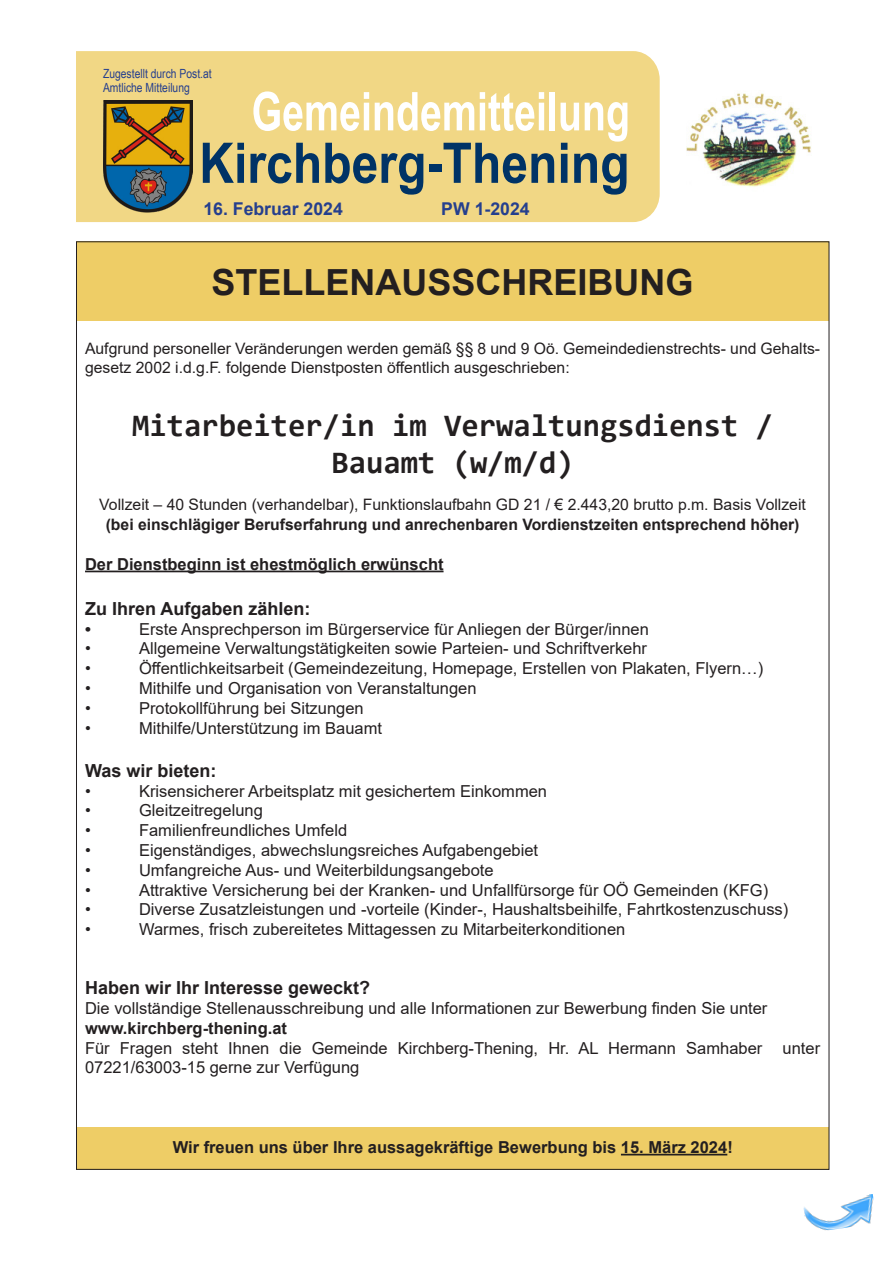
<style>
.page{position:relative;width:893px;height:1263px;background:#fff}
.page>*{position:absolute;margin:0;border:0;box-sizing:border-box;transform-origin:0 0}
.t1{font:700 36px "Arial";color:#231f20}
.t2{font:700 31.5px/37.8px "Consolas";color:#231f20;text-align:center}
.t3{font:700 18px "Arial";color:#231f20}
.t4{font:700 17.7px "Arial";color:#253f8e}
.t5{font:16.5px/19.8px "Arial";color:#231f20}
.t6{font:700 16.5px "Arial";color:#231f20}
.t7{font:15.75px/18.9px "Arial";color:#231f20}
.t8{font:700 15.75px "Arial";color:#231f20}
.t9{font:12.6px/14.1px "Arial Narrow";color:#253f8e}
</style>
<div class="page">
<div style="left:77px;top:51px;width:583px;height:171px;background:#f1d785"></div>
<img style="left:686px;top:93px;width:125px;height:94px">
<svg style="left:203px;top:143px;width:41px;height:40px;background:#6e7d74"></svg>
<svg style="left:250px;top:143px;width:69px;height:40px;background:#8e9378"></svg>
<svg style="left:325px;top:143px;width:51px;height:40px;background:#7b8775"></svg>
<svg style="left:382px;top:153px;width:41px;height:42px;background:#768375"></svg>
<div style="left:429px;top:164px;width:13px;height:8px;background:#036"></div>
<svg style="left:444px;top:143px;width:110px;height:40px;background:#8f9478"></svg>
<svg style="left:561px;top:143px;width:6px;height:40px"></svg>
<svg style="left:574px;top:153px;width:52px;height:42px;background:#7b8775"></svg>
<svg style="left:253px;top:92px;width:116px;height:39px"></svg>
<svg style="left:375px;top:92px;width:99px;height:39px"></svg>
<svg style="left:480px;top:92px;width:64px;height:39px"></svg>
<div style="left:550px;top:92px;width:5px;height:38px;background:#fff"></div>
<svg style="left:560px;top:103px;width:19px;height:28px"></svg>
<svg style="left:585px;top:102px;width:42px;height:40px"></svg>
<img style="left:103px;top:101px;width:89px;height:111px">
<img style="left:803px;top:1194px;width:71px;height:37px">
<div style="left:77px;top:1127px;width:752px;height:42px;background:#eecd66"></div>
<div style="left:76px;top:242px;width:753px;height:79px;background:#eecd66"></div>
<hr style="left:85px;top:571px;width:359px;height:1px;background:#231f20">
<hr style="left:621px;top:1154px;width:106px;height:1px;background:#231f20">
<p class="t9" style="left:103px;top:66px;width:110px">Zugestellt durch Post.at<br>Amtliche Mitteilung</p>
<p class="t4" style="left:203px;top:197px;width:141px">16. Februar 2024</p>
<p class="t4" style="left:441px;top:197px;width:90px">PW 1-2024</p>
<h1 class="t1" style="left:212px;top:257px;width:484px">STELLENAUSSCHREIBUNG</h1>
<p class="t7" style="left:85px;top:339px;width:737px">Aufgrund personeller Veränderungen werden gemäß §§ 8 und 9 Oö. Gemeindedienstrechts- und Gehalts&shy;gesetz 2002 i.d.g.F. folgende Dienstposten öffentlich ausgeschrieben:</p>
<h2 class="t2" style="left:132px;top:406px;width:643px">Mitarbeiter/in im Verwaltungsdienst /<br>Bauamt (w/m/d)</h2>
<p class="t7" style="left:99px;top:495px;width:708px">Vollzeit – 40 Stunden (verhandelbar), Funktionslaufbahn GD 21 / € 2.443,20 brutto p.m. Basis Vollzeit</p>
<p class="t8" style="left:106px;top:513px;width:695px">(bei einschlägiger Berufserfahrung und anrechenbaren Vordienstzeiten entsprechend höher)</p>
<p class="t6" style="left:85px;top:552px;width:360px">Der Dienstbeginn ist ehestmöglich erwünscht</p>
<p class="t3" style="left:85px;top:596px;width:227px">Zu Ihren Aufgaben zählen:</p>
<p class="t6" style="left:85px;top:617px;width:7px">•</p>
<p class="t5" style="left:139px;top:619px;width:511px">Erste Ansprechperson im Bürgerservice für Anliegen der Bürger/innen</p>
<p class="t5" style="left:85px;top:638px;width:7px">•</p>
<p class="t5" style="left:139px;top:638px;width:510px">Allgemeine Verwaltungstätigkeiten sowie Parteien- und Schriftverkehr</p>
<p class="t5" style="left:85px;top:658px;width:7px">•</p>
<p class="t5" style="left:139px;top:658px;width:626px">Öffentlichkeitsarbeit (Gemeindezeitung, Homepage, Erstellen von Plakaten, Flyern…)</p>
<p class="t5" style="left:85px;top:678px;width:7px">•</p>
<p class="t5" style="left:139px;top:678px;width:339px">Mithilfe und Organisation von Veranstaltungen</p>
<p class="t5" style="left:85px;top:698px;width:7px">•</p>
<p class="t5" style="left:139px;top:698px;width:226px">Protokollführung bei Sitzungen</p>
<p class="t5" style="left:85px;top:718px;width:7px">•</p>
<p class="t5" style="left:139px;top:718px;width:244px">Mithilfe/Unterstützung im Bauamt</p>
<p class="t3" style="left:85px;top:758px;width:133px">Was wir bieten:</p>
<p class="t5" style="left:85px;top:781px;width:7px">•</p>
<p class="t5" style="left:139px;top:781px;width:410px">Krisensicherer Arbeitsplatz mit gesichertem Einkommen</p>
<p class="t5" style="left:85px;top:800px;width:7px">•</p>
<p class="t5" style="left:139px;top:800px;width:125px">Gleitzeitregelung</p>
<p class="t5" style="left:85px;top:820px;width:7px">•</p>
<p class="t5" style="left:139px;top:820px;width:210px">Familienfreundliches Umfeld</p>
<p class="t5" style="left:85px;top:840px;width:7px">•</p>
<p class="t5" style="left:139px;top:840px;width:401px">Eigenständiges, abwechslungsreiches Aufgabengebiet</p>
<p class="t5" style="left:85px;top:860px;width:7px">•</p>
<p class="t5" style="left:139px;top:860px;width:356px">Umfangreiche Aus- und Weiterbildungsangebote</p>
<p class="t5" style="left:85px;top:880px;width:7px">•</p>
<p class="t5" style="left:139px;top:880px;width:631px">Attraktive Versicherung bei der Kranken- und Unfallfürsorge für OÖ Gemeinden (KFG)</p>
<p class="t5" style="left:85px;top:899px;width:7px">•</p>
<p class="t5" style="left:139px;top:899px;width:651px">Diverse Zusatzleistungen und -vorteile (Kinder-, Haushaltsbeihilfe, Fahrtkostenzuschuss)</p>
<p class="t5" style="left:85px;top:919px;width:7px">•</p>
<p class="t5" style="left:139px;top:919px;width:488px">Warmes, frisch zubereitetes Mittagessen zu Mitarbeiterkonditionen</p>
<p class="t3" style="left:85px;top:975px;width:287px">Haben wir Ihr Interesse geweckt?</p>
<p class="t5" style="left:85px;top:998px;width:684px">Die vollständige Stellenausschreibung und alle Informationen zur Bewerbung finden Sie unter</p>
<p class="t6" style="left:85px;top:1016px;width:203px">www.kirchberg-thening.at</p>
<p class="t5" style="left:85px;top:1038px;width:737px">Für Fragen steht Ihnen die Gemeinde Kirchberg-Thening, Hr. AL Hermann Samhaber unter<br>07221/63003-15 gerne zur Verfügung</p>
<p class="t6" style="left:173px;top:1135px;width:562px">Wir freuen uns über Ihre aussagekräftige Bewerbung bis 15. März 2024!</p>
</div>
